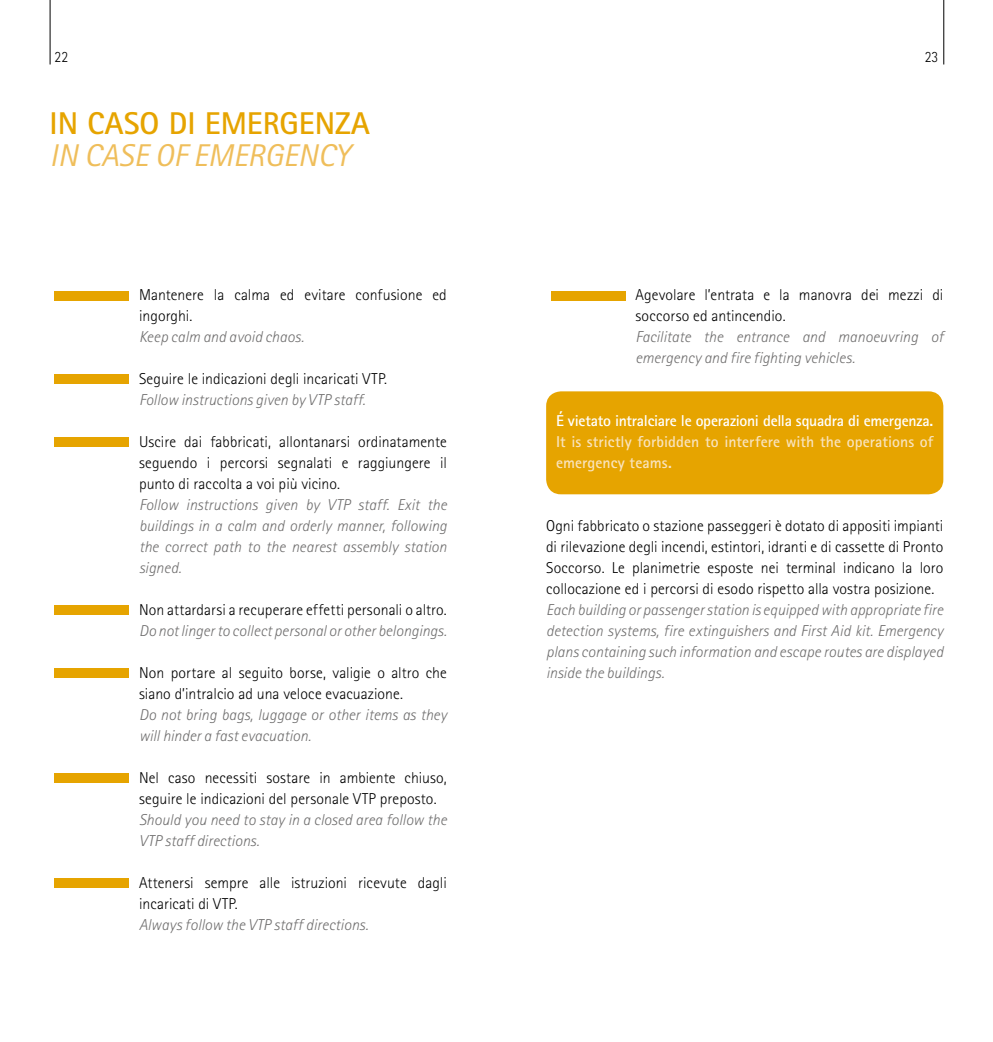
<style>
.page{position:relative;width:993px;height:1042px;background:#fff}
.page>*{position:absolute;margin:0;border:0;box-sizing:border-box;transform-origin:0 0}
.t1{font:700 31.5px "Rotis Sans Serif";color:#e6a400}
.t2{font:italic 31.5px "Rotis Sans Serif";color:#efbe5b}
.t3{font:300 15.75px/21px "Rotis Sans Serif";letter-spacing:.005em;color:#000}
.t4{font:italic 300 15.75px/21px "Rotis Sans Serif";color:#706f6f}
.t5{font:700 15.75px/21px "Rotis Sans Serif";letter-spacing:.005em;color:#f9e3bc}
.t6{font:700 15.75px "Rotis Sans Serif";letter-spacing:-.02em;color:#fff}
.t7{font:300 15.75px "Rotis Sans Serif";letter-spacing:.005em;color:#000;scale:.9 1}
</style>
<div class="page">
<hr style="left:943px;top:0;width:1px;height:64px;background:#000">
<hr style="left:50px;top:0;width:1px;height:64px;background:#000">
<div style="left:546px;top:391px;width:397px;height:103px;background:#e6a400;border-radius:15px"></div>
<div style="left:55px;top:291px;width:74px;height:10px;background:#e6a400"></div>
<div style="left:55px;top:374px;width:74px;height:10px;background:#e6a400"></div>
<div style="left:55px;top:437px;width:74px;height:9px;background:#e6a400"></div>
<div style="left:55px;top:605px;width:74px;height:10px;background:#e6a400"></div>
<div style="left:55px;top:668px;width:74px;height:10px;background:#e6a400"></div>
<div style="left:55px;top:773px;width:74px;height:10px;background:#e6a400"></div>
<div style="left:55px;top:878px;width:74px;height:10px;background:#e6a400"></div>
<div style="left:551px;top:291px;width:74px;height:10px;background:#e6a400"></div>
<p class="t7" style="left:55px;top:47px;width:17px">22</p>
<p class="t7" style="left:924px;top:47px;width:17px">23</p>
<h1 class="t1" style="left:50px;top:103px;width:322px">IN CASO DI EMERGENZA</h1>
<h1 class="t2" style="left:50px;top:136px;width:302px">IN CASE OF EMERGENCY</h1>
<p class="t3" style="left:139px;top:284px;width:309px">Mantenere la calma ed evitare confusione ed ingorghi.</p>
<p class="t4" style="left:139px;top:326px;width:166px">Keep calm and avoid chaos.</p>
<p class="t3" style="left:139px;top:368px;width:249px">Seguire le indicazioni degli incaricati VTP.</p>
<p class="t4" style="left:139px;top:389px;width:228px">Follow instructions given by VTP staff.</p>
<p class="t3" style="left:139px;top:431px;width:309px;text-align:justify">Uscire dai fabbricati, allontanarsi ordinatamente seguendo i percorsi segnalati e raggiungere il punto di raccolta a voi più vicino.</p>
<p class="t4" style="left:139px;top:494px;width:309px;text-align:justify">Follow instructions given by VTP staff. Exit the buildings in a calm and orderly manner, following the correct path to the nearest assembly station signed.</p>
<p class="t3" style="left:139px;top:599px;width:309px">Non attardarsi a recuperare effetti personali o altro.</p>
<p class="t4" style="left:139px;top:620px;width:309px">Do not linger to collect personal or other belongings.</p>
<p class="t3" style="left:139px;top:662px;width:309px">Non portare al seguito borse, valigie o altro che siano d’intralcio ad una veloce evacuazione.</p>
<p class="t4" style="left:139px;top:704px;width:309px">Do not bring bags, luggage or other items as they will hinder a fast evacuation.</p>
<p class="t3" style="left:139px;top:767px;width:309px">Nel caso necessiti sostare in ambiente chiuso, seguire le indicazioni del personale VTP preposto.</p>
<p class="t4" style="left:139px;top:809px;width:309px">Should you need to stay in a closed area follow the<br>VTP staff directions.</p>
<p class="t3" style="left:139px;top:872px;width:309px">Attenersi sempre alle istruzioni ricevute dagli incaricati di VTP.</p>
<p class="t4" style="left:139px;top:914px;width:231px">Always follow the VTP staff directions.</p>
<p class="t3" style="left:635px;top:284px;width:309px">Agevolare l’entrata e la manovra dei mezzi di soccorso ed antincendio.</p>
<p class="t4" style="left:635px;top:326px;width:309px">Facilitate the entrance and manoeuvring of emergency and fire fighting vehicles.</p>
<p class="t6" style="left:556px;top:410px;width:379px">É vietato intralciare le operazioni della squadra di emergenza.</p>
<p class="t5" style="left:556px;top:431px;width:379px">It is strictly forbidden to interfere with the operations of emergency teams.</p>
<p class="t3" style="left:546px;top:515px;width:398px;text-align:justify">Ogni fabbricato o stazione passeggeri è dotato di appositi impianti di rilevazione degli incendi, estintori, idranti e di cassette di Pronto Soccorso. Le planimetrie esposte nei terminal indicano la loro collocazione ed i percorsi di esodo rispetto alla vostra posizione.</p>
<p class="t4" style="left:546px;top:599px;width:398px;text-align:justify">Each building or passenger station is equipped with appropriate fire detection systems, fire extinguishers and First Aid kit. Emergency plans containing such information and escape routes are displayed inside the buildings.</p>
</div>
